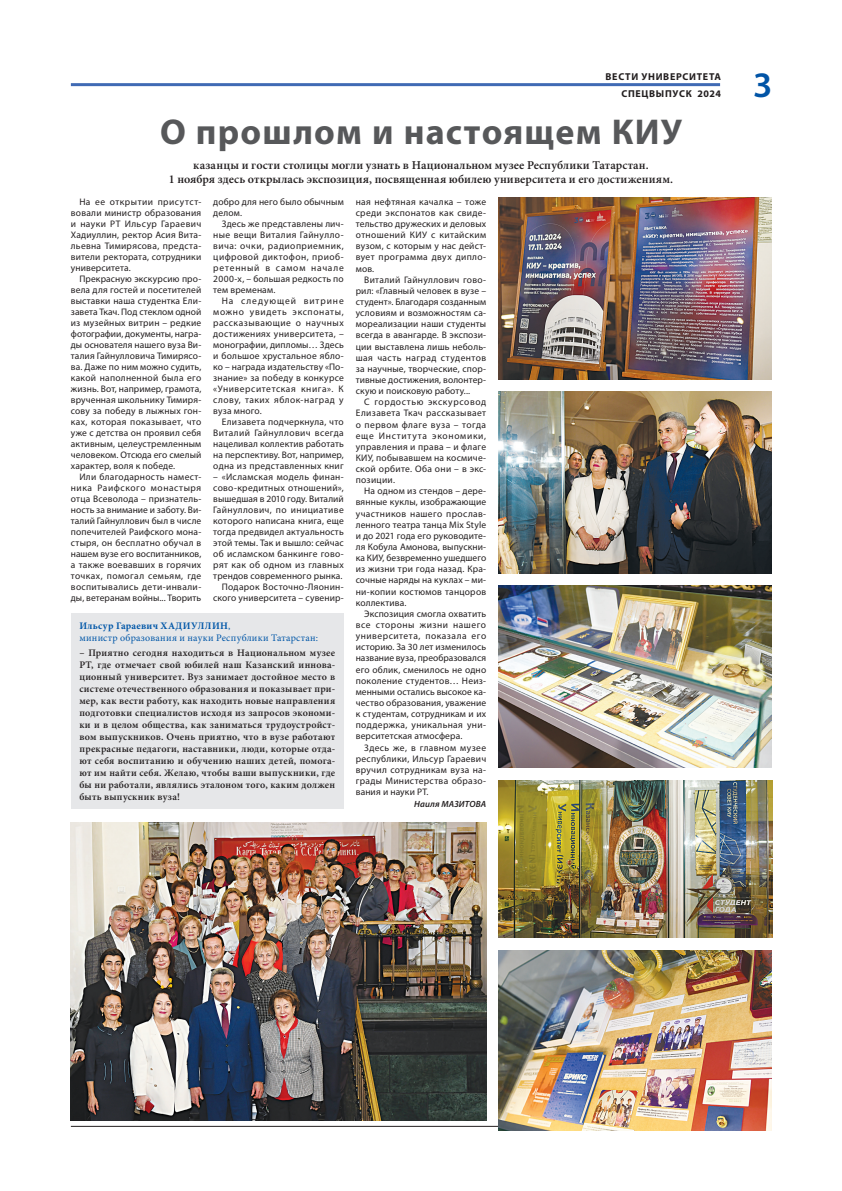
<style>
.page{position:relative;width:842px;height:1191px;background:#fff}
.page>*{position:absolute;margin:0;border:0;box-sizing:border-box;transform-origin:0 0}
.t1{font:700 36px "Myriad Pro";letter-spacing:.035em;color:#57585a}
.t2{font:600 36px "Myriad Pro";color:#0154a6}
.t3{font:600 12px/14px "Minion Pro";letter-spacing:.01em;color:#231f20;text-align:center}
.t4{font:600 10px/12px "Minion Pro";letter-spacing:.03em;color:#231f20;text-align:justify}
.t5{font:10px/12px "Minion Pro";letter-spacing:.025em;color:#0157a8}
.t6{font:700 10px/17px "Myriad Pro";letter-spacing:.07em;color:#231f20;text-align:right}
.t7{font:9.5px/11px "Myriad Pro";letter-spacing:.02em;color:#231f20;text-align:justify}
.t8{font:italic 600 9px "Myriad Pro";letter-spacing:.015em;color:#231f20}
.s1{font-weight:700}
</style>
<div class="page">
<hr style="left:71px;top:1125px;width:700px;height:1px;background:#231f20">
<hr style="left:71px;top:83px;width:649px;height:3px;background:#406ab4">
<img style="left:498px;top:198px;width:273px;height:181px">
<img style="left:498px;top:392px;width:273px;height:181px">
<img style="left:71px;top:822px;width:415px;height:298px">
<img style="left:498px;top:586px;width:273px;height:181px">
<img style="left:498px;top:780px;width:274px;height:157px">
<div style="left:71px;top:613px;width:273px;height:195px;background:#e6e7e9"></div>
<img style="left:498px;top:950px;width:273px;height:180px">
<p class="t6" style="left:606px;top:68px;width:117px">Вести университета спеЦвыпуск 2024</p>
<h1 class="t2" style="left:753px;top:62px;width:21px">3</h1>
<h1 class="t1" style="left:160px;top:108px;width:523px">О прошлом и настоящем КИУ</h1>
<p class="t3" style="left:169px;top:158px;width:506px">казанцы и гости столицы могли узнать в Национальном музее Республики Татарстан.<br>1 ноября здесь открылась экспозиция, посвященная юбилею университета и его достижениям.</p>
<p class="t7" style="left:71px;top:196px;width:132px;text-indent:9px">На ее открытии присутст&shy;вовали министр образования и науки РТ Ильсур Гараевич Хадиуллин, ректор Асия Вита&shy;льевна Тимирясова, предста&shy;вители ректората, сотрудники университета.</p>
<p class="t7" style="left:71px;top:273px;width:132px;text-indent:9px">Прекрасную экскурсию про&shy;вела для гостей и посетителей выставки наша студентка Ели&shy;завета Ткач. Под стеклом одной из музейных витрин – редкие фотографии, документы, награ&shy;ды основателя нашего вуза Ви&shy;талия Гайнулловича Тимирясо&shy;ва. Даже по ним можно судить, какой наполненной была его жизнь. Вот, например, грамота, врученная школьнику Тимиря&shy;сову за победу в лыжных гон&shy;ках, которая показывает, что уже с детства он проявил себя активным, целеустремленным человеком. Отсюда его смелый характер, воля к победе.</p>
<p class="t7" style="left:71px;top:471px;width:132px;text-indent:9px">Или благодарность намест&shy;ника Раифского монастыря отца Всеволода – признатель&shy;ность за внимание и заботу. Ви&shy;талий Гайнуллович был в числе попечителей Раифского мона&shy;стыря, он бесплатно обучал в нашем вузе его воспитанников, а также воевавших в горячих точках, помогал семьям, где воспитывались дети-инвали&shy;ды, ветеранам войны... Творить</p>
<p class="t7" style="left:213px;top:196px;width:132px">добро для него было обычным делом.</p>
<p class="t7" style="left:213px;top:218px;width:132px;text-indent:9px">Здесь же представлены лич&shy;ные вещи Виталия Гайнулло&shy;вича: очки, радиоприемник, цифровой диктофон, приоб&shy;ретенный в самом начале 2000-х, – большая редкость по тем временам.</p>
<p class="t7" style="left:213px;top:295px;width:132px;text-indent:9px">На следующей витрине можно увидеть экспонаты, рассказывающие о научных достижениях университета, – монографии, дипломы… Здесь и большое хрустальное ябло&shy;ко – награда издательству «По&shy;знание» за победу в конкурсе «Университетская книга». К слову, таких яблок-наград у вуза много.</p>
<p class="t7" style="left:213px;top:416px;width:132px;text-indent:9px">Елизавета подчеркнула, что Виталий Гайнуллович всегда нацеливал коллектив работать на перспективу. Вот, например, одна из представленных книг</p>
<p class="t7" style="left:213px;top:471px;width:132px;text-align:right">– «Исламская модель финан&shy;сово-кредитных отношений», вышедшая в 2010 году. Виталий<br>Гайнуллович, по инициативе которого написана книга, еще тогда предвидел актуальность этой темы. Так и вышло: сейчас об исламском банкинге гово&shy;рят как об одном из главных трендов современного рынка.<br>Подарок Восточно-Ляонин&shy;ского университета – сувенир-</p>
<p class="t5" style="left:79px;top:620px;width:240px"><span class="s1">Ильсур Гараевич Хадиуллин</span>,<br>министр образования и науки Республики Татарстан:</p>
<p class="t4" style="left:79px;top:647px;width:257px">– Приятно сегодня находиться в Национальном музее РТ, где отмечает свой юбилей наш Казанский иннова&shy;ционный университет. Вуз занимает достойное место в системе отечественного образования и показывает при&shy;мер, как вести работу, как находить новые направления подготовки специалистов исходя из запросов экономи&shy;ки и в целом общества, как заниматься трудоустройст&shy;вом выпускников. Очень приятно, что в вузе работают прекрасные педагоги, наставники, люди, которые отда&shy;ют себя воспитанию и обучению наших детей, помога&shy;ют им найти себя. Желаю, чтобы ваши выпускники, где бы ни работали, являлись эталоном того, каким должен быть выпускник вуза!</p>
<p class="t7" style="left:356px;top:196px;width:132px">ная нефтяная качалка – тоже среди экспонатов как свиде&shy;тельство дружеских и деловых отношений КИУ с китайским вузом, с которым у нас дейст&shy;вует программа двух дипло&shy;мов.</p>
<p class="t7" style="left:356px;top:274px;width:132px;text-indent:9px">Виталий Гайнуллович гово&shy;рил: «Главный человек в вузе – студент». Благодаря созданным условиям и возможностям са&shy;мореализации наши студенты всегда в авангарде. В экспози&shy;ции выставлена лишь неболь&shy;шая часть наград студентов за научные, творческие, спор&shy;тивные достижения, волонтер&shy;скую и поисковую работу...</p>
<p class="t7" style="left:356px;top:396px;width:132px;text-indent:9px">С гордостью экскурсовод Елизавета Ткач рассказывает о первом флаге вуза – тогда еще Института экономики, управления и права – и флаге КИУ, побывавшем на космиче&shy;ской орбите. Оба они – в экс&shy;позиции.</p>
<p class="t7" style="left:356px;top:485px;width:132px;text-indent:9px">На одном из стендов – дере&shy;вянные куклы, изображающие участников нашего прослав&shy;ленного театра танца Mix Style и до 2021 года его руководите&shy;ля Кобула Амонова, выпускни&shy;ка КИУ, безвременно ушедшего из жизни три года назад. Кра&shy;сочные наряды на куклах – ми&shy;ни-копии костюмов танцоров коллектива.</p>
<p class="t7" style="left:356px;top:608px;width:132px;text-indent:9px">Экспозиция смогла охватить все стороны жизни нашего университета, показала его историю. За 30 лет изменилось название вуза, преобразовался его облик, сменилось не одно поколение студентов… Неиз&shy;менными остались высокое ка&shy;чество образования, уважение к студентам, сотрудникам и их поддержка, уникальная уни&shy;верситетская атмосфера.</p>
<p class="t7" style="left:356px;top:741px;width:132px;text-indent:9px">Здесь же, в главном музее республики, Ильсур Гараевич вручил сотрудникам вуза на&shy;грады Министерства образо&shy;вания и науки РТ.</p>
<p class="t8" style="left:414px;top:798px;width:73px">Наиля МАЗИТОВА</p>
</div>
